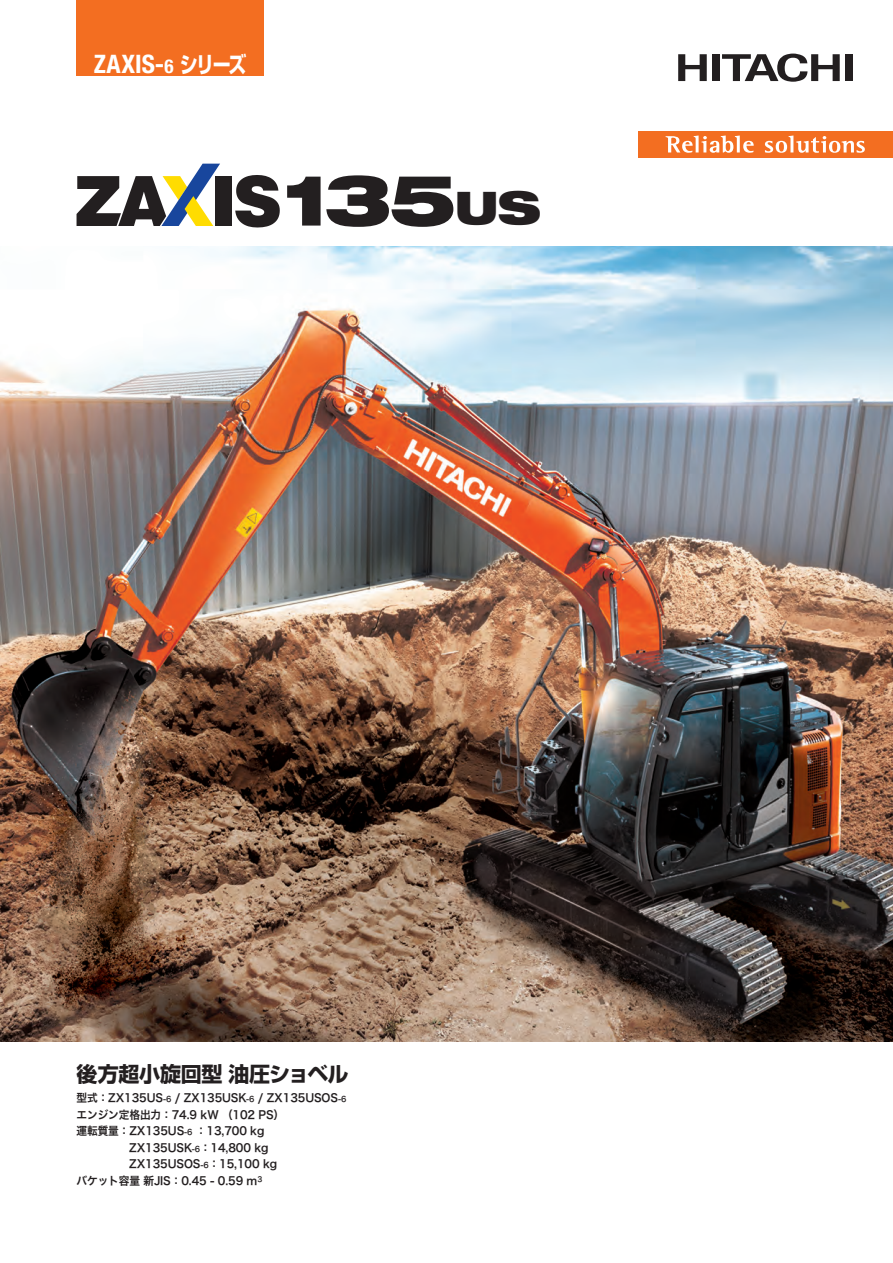
<style>
.page{position:relative;width:893px;height:1263px;background:#fff}
.page>*{position:absolute;margin:0;border:0;box-sizing:border-box;transform-origin:0 0}
.honbun{font:900 expanded 70.5px "Helvetica Neue LT Std";color:#231f20}
.honbun-2{font:900 expanded 45px "Helvetica Neue LT Std";color:#231f20}
.t1{font:700 condensed 25.5px "Helvetica Neue LT Pro";letter-spacing:.01em;color:#fff}
.hyosiseihin{font:700 21px "Shin Go Pro";letter-spacing:-.01em;color:#231f20}
.migiue{font:11.25px "Hira Kaku Pro W6";letter-spacing:-.01em;color:#231f20;scale:.95 1}
.s1{font-size:19.2px}
.s2{font-family:"Shin Go Pro";font-stretch:normal;font-size:22.5px}
.s3{font-size:7.8px}
</style>
<div class="page">
<div style="left:77px;top:0;width:187px;height:76px;background:#f36e21"></div>
<div style="left:845px;top:54px;width:7px;height:27px;background:#231f20"></div>
<div style="left:712px;top:54px;width:7px;height:27px;background:#231f20"></div>
<svg style="left:722px;top:54px;width:118px;height:28px"></svg>
<div style="left:638px;top:131px;width:255px;height:27px;background:#f36e21"></div>
<svg style="left:678px;top:54px;width:29px;height:27px"></svg>
<svg style="left:666px;top:135px;width:88px;height:18px"></svg>
<svg style="left:765px;top:135px;width:100px;height:18px"></svg>
<svg style="left:77px;top:164px;width:143px;height:62px"></svg>
<div style="left:215px;top:176px;width:16px;height:50px;background:#231f20"></div>
<svg style="left:235px;top:175px;width:45px;height:52px"></svg>
<img style="left:0;top:247px;width:893px;height:795px">
<p class="t1" style="left:94px;top:49px;width:154px">ZAXIS-<span class="s1">6</span> <span class="s2">シリーズ</span></p>
<p class="honbun" style="left:283px;top:154px;width:175px">135</p>
<p class="honbun-2" style="left:455px;top:179px;width:88px">US</p>
<p class="hyosiseihin" style="left:77px;top:1057px;width:273px">後方超小旋回型 油圧ショベル</p>
<p class="migiue" style="left:77px;top:1088px;width:285px">型式：ZX135US<span class="s3">-6</span> / ZX135USK<span class="s3">-6</span> / ZX135USOS<span class="s3">-6</span></p>
<p class="migiue" style="left:77px;top:1104px;width:220px">エンジン定格出力：74.9 kW （102 PS）</p>
<p class="migiue" style="left:77px;top:1121px;width:199px">運転質量：ZX135US<span class="s3">-6</span> ：13,700 kg</p>
<p class="migiue" style="left:129px;top:1137px;width:148px">ZX135USK<span class="s3">-6</span>：14,800 kg</p>
<p class="migiue" style="left:129px;top:1154px;width:157px">ZX135USOS<span class="s3">-6</span>：15,100 kg</p>
<p class="migiue" style="left:77px;top:1170px;width:197px">バケット容量 新JIS：0.45 ‒ 0.59 m<sup>3</sup></p>
</div>
